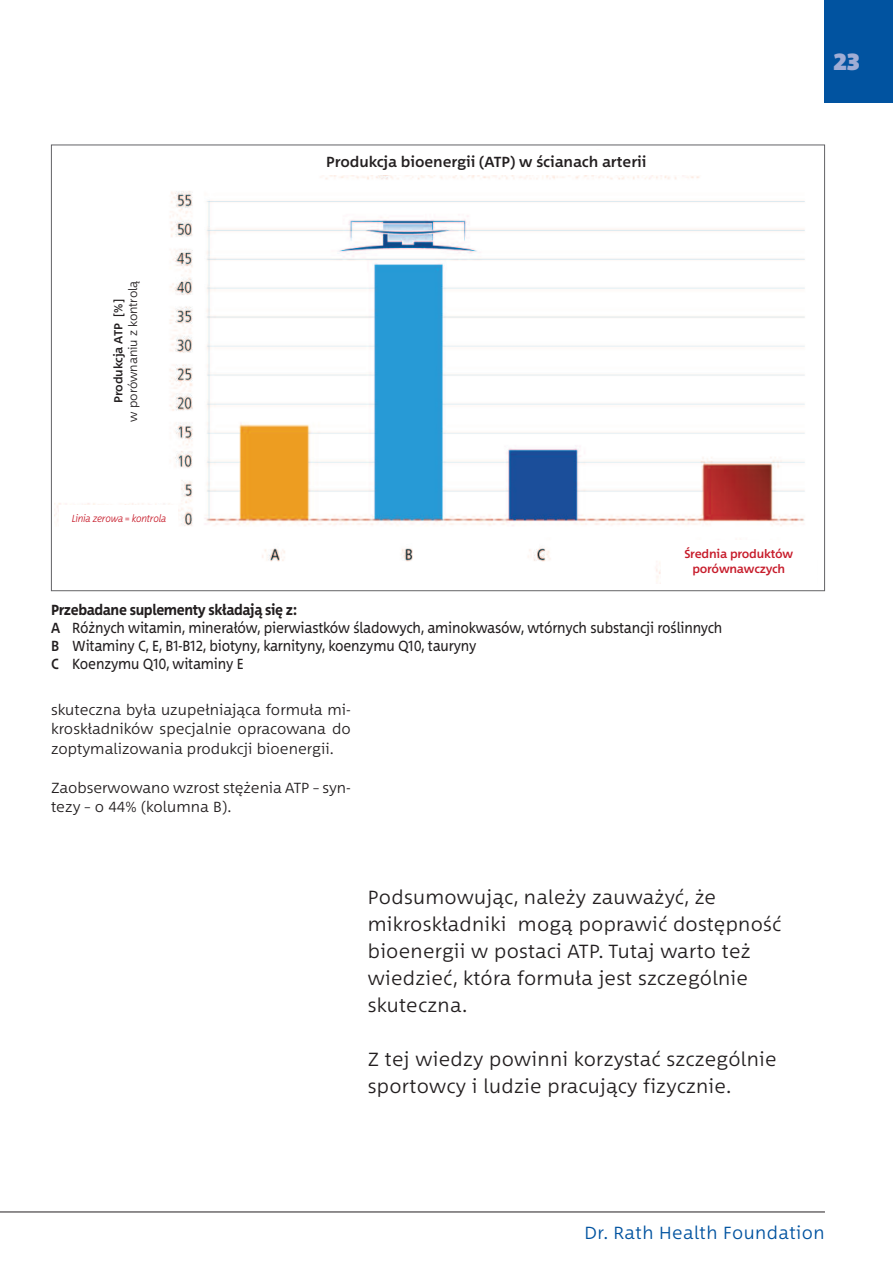
<style>
.page{position:relative;width:893px;height:1263px;background:#fff}
.page>*{position:absolute;margin:0;border:0;box-sizing:border-box;transform-origin:0 0}
.t1{font:900 24px "Between 2";color:#a0add5}
.t2{font:300 19.5px/27px "Between 2";letter-spacing:.015em;color:#231f20}
.t3{font:300 18px "Between 2";letter-spacing:.025em;color:#0153a0}
.t4{font:15px/18px "Between 2";letter-spacing:-.01em;color:#231f20;scale:.9 1}
.t5{font:300 15px/19.5px "Between 2";color:#231f20;text-align:justify}
.t6{font:500 15px "Between 2";letter-spacing:-.005em;color:#231f20}
.t7{font:500 12px/14.4px "Between 2";letter-spacing:-.015em;color:#c71c2b;text-align:center}
.t8{font:300 12px "Between 2";letter-spacing:-.005em;color:#231f20}
.t9{font:500 12px "Between 2";letter-spacing:-.005em;color:#231f20}
.t10{font:italic 300 10.5px "Between 2";letter-spacing:-.015em;color:#c71c2b;scale:.9 1}
.s1{font-weight:700}
.s2{font-weight:500}
</style>
<div class="page">
<div style="left:825px;top:0;width:68px;height:102px;background:#0153a0"></div>
<hr style="left:0;top:1211px;width:825px;height:1px;background:#231f20">
<img style="left:55px;top:175px;width:750px;height:409px">
<div style="left:88px;top:260px;width:77px;height:182px;background:#fff"></div>
<div style="left:60px;top:505px;width:118px;height:28px;background:#fff"></div>
<div style="left:661px;top:540px;width:155px;height:44px;background:#fff"></div>
<p class="t6" style="left:326px;top:153px;width:322px">Produkcja bioenergii (ATP) w ścianach arterii</p>
<p class="t1" style="left:833px;top:46px;width:28px">23</p>
<p class="t8" style="left:125px;top:422px;width:142px;rotate:-90deg">w porównaniu z kontrolą</p>
<p class="t9" style="left:111px;top:403px;width:105px;rotate:-90deg">Produkcja ATP [%]</p>
<p class="t10" style="left:72px;top:511px;width:107px">Linia zerowa = kontrola</p>
<p class="t7" style="left:684px;top:547px;width:110px">Średnia produktów porównawczych</p>
<p class="t4" style="left:51px;top:601px;width:747px"><span class="s1">Przebadane suplementy składają się z:<br></span><span class="s2">A</span> Różnych witamin, minerałów, pierwiastków śladowych, aminokwasów, wtórnych substancji roślinnych <span class="s2">B</span> Witaminy C, E, B1-B12, biotyny, karnityny, koenzymu Q10, tauryny<br><span class="s2">C</span> Koenzymu Q10, witaminy E</p>
<p class="t5" style="left:51px;top:699px;width:301px">skuteczna była uzupełniająca formuła mi&shy;kroskładników specjalnie opracowana do zoptymalizowania produkcji bioenergii.</p>
<p class="t5" style="left:51px;top:777px;width:301px">Zaobserwowano wzrost stężenia ATP – syn&shy;tezy – o 44% (kolumna B).</p>
<p class="t2" style="left:368px;top:883px;width:415px">Podsumowując, należy zauważyć, że mikroskładniki mogą poprawić dostępność bioenergii w postaci ATP. Tutaj warto też wiedzieć, która formuła jest szczególnie skuteczna.</p>
<p class="t2" style="left:368px;top:1045px;width:410px">Z tej wiedzy powinni korzystać szczególnie sportowcy i ludzie pracujący fizycznie.</p>
<p class="t3" style="left:584px;top:1221px;width:242px">Dr. Rath Health Foundation</p>
</div>
